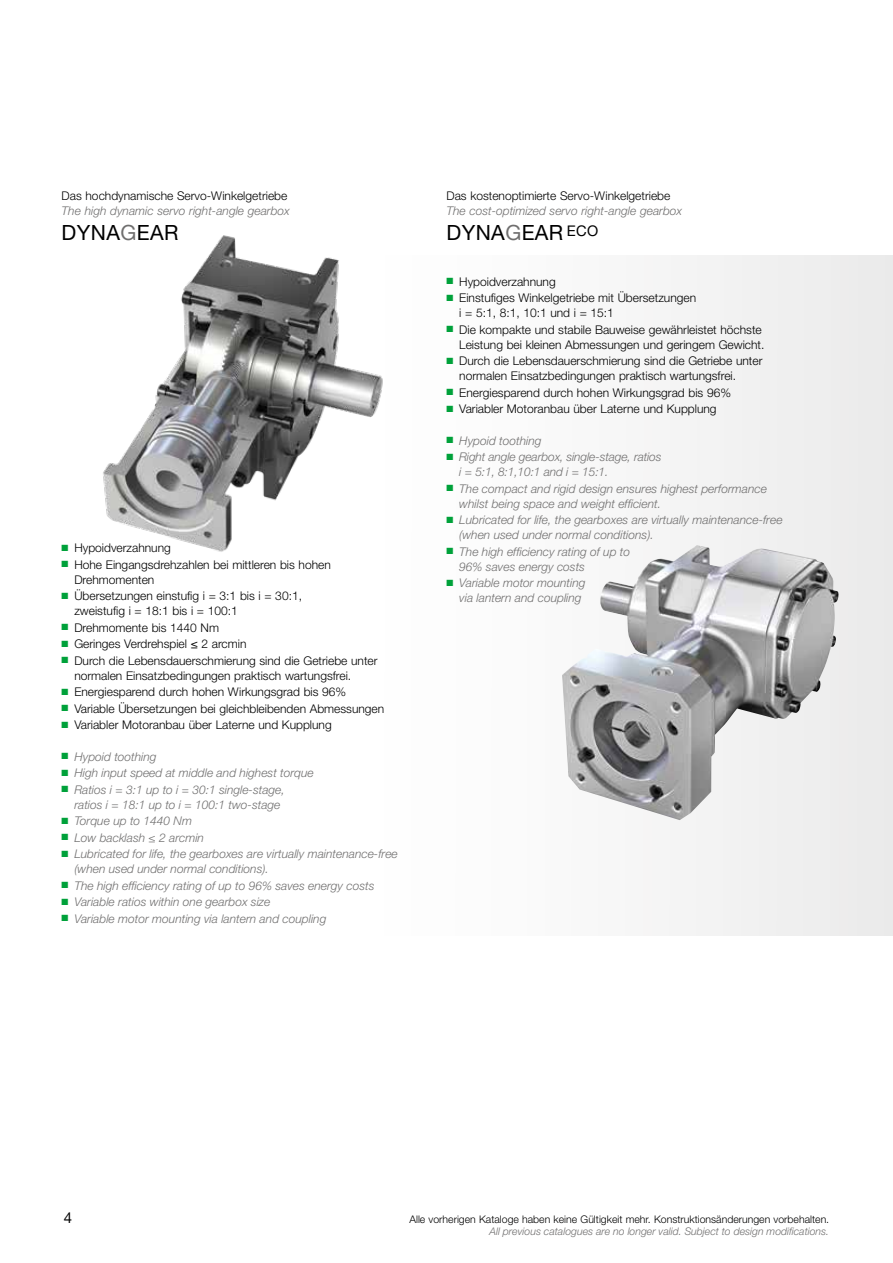
<style>
.page{position:relative;width:893px;height:1263px;background:#fff}
.page>*{position:absolute;margin:0;border:0;box-sizing:border-box;transform-origin:0 0}
.t1{font:21px "Helvetica Neue LT Pro";letter-spacing:.02em;color:#000}
.t2{font:15px "Helvetica Neue LT Pro";color:#000}
.t3{font:300 12px/15px "Helvetica Neue LT Pro";color:#000}
.t4{font:italic 300 12px/15px "Helvetica Neue LT Pro";color:#706f6f}
.t5{font:300 10.5px "Helvetica Neue LT Pro";color:#000}
.t6{font:italic 300 10.5px "Helvetica Neue LT Pro";color:#706f6f}
.s1{color:#706f6f}
.s2{color:#00a13a}
</style>
<div class="page">
<div style="left:0;top:255px;width:893px;height:680px;background:linear-gradient(to right,#fff,#efefef)"></div>
<img style="left:60px;top:235px;width:339px;height:365px">
<img style="left:562px;top:545px;width:277px;height:275px">
<p class="t3" style="left:62px;top:188px;width:227px">Das hochdynamische Servo-Winkelgetriebe</p>
<p class="t4" style="left:62px;top:203px;width:230px">The high dynamic servo right-angle gearbox</p>
<h1 class="t1" style="left:62px;top:220px;width:118px">DYNA<span class="s1">G</span>EAR</h1>
<p class="t3" style="left:62px;top:540px;width:111px"><span class="s2">■</span> Hypoidverzahnung</p>
<p class="t3" style="left:74px;top:557px;width:258px;text-indent:-13px"><span class="s2">■</span> Hohe Eingangsdrehzahlen bei mittleren bis hohen<br>Drehmomenten</p>
<p class="t3" style="left:74px;top:588px;width:229px;text-indent:-13px"><span class="s2">■</span> Übersetzungen einstufig i = 3:1 bis i = 30:1, zweistufig i = 18:1 bis i = 100:1</p>
<p class="t3" style="left:62px;top:620px;width:159px"><span class="s2">■</span> Drehmomente bis 1440 Nm</p>
<p class="t3" style="left:62px;top:636px;width:186px"><span class="s2">■</span> Geringes Verdrehspiel ≤ 2 arcmin</p>
<p class="t3" style="left:74px;top:653px;width:305px;text-indent:-13px"><span class="s2">■</span> Durch die Lebensdauerschmierung sind die Getriebe unter normalen Einsatzbedingungen praktisch wartungsfrei.</p>
<p class="t3" style="left:62px;top:684px;width:286px"><span class="s2">■</span> Energiesparend durch hohen Wirkungsgrad bis 96%</p>
<p class="t3" style="left:62px;top:701px;width:324px"><span class="s2">■</span> Variable Übersetzungen bei gleichbleibenden Abmessungen</p>
<p class="t3" style="left:62px;top:717px;width:272px"><span class="s2">■</span> Variabler Motoranbau über Laterne und Kupplung</p>
<p class="t4" style="left:62px;top:749px;width:96px"><span class="s2">■</span> Hypoid toothing</p>
<p class="t4" style="left:62px;top:765px;width:254px"><span class="s2">■</span> High input speed at middle and highest torque</p>
<p class="t4" style="left:74px;top:782px;width:212px;text-indent:-13px"><span class="s2">■</span> Ratios i = 3:1 up to i = 30:1 single-stage, ratios i = 18:1 up to i = 100:1 two-stage</p>
<p class="t4" style="left:62px;top:813px;width:132px"><span class="s2">■</span> Torque up to 1440 Nm</p>
<p class="t4" style="left:62px;top:830px;width:144px"><span class="s2">■</span> Low backlash ≤ 2 arcmin</p>
<p class="t4" style="left:74px;top:846px;width:325px;text-indent:-13px"><span class="s2">■</span> Lubricated for life, the gearboxes are virtually maintenance-free (when used under normal conditions).</p>
<p class="t4" style="left:62px;top:878px;width:314px"><span class="s2">■</span> The high efficiency rating of up to 96% saves energy costs</p>
<p class="t4" style="left:62px;top:894px;width:210px"><span class="s2">■</span> Variable ratios within one gearbox size</p>
<p class="t4" style="left:62px;top:911px;width:266px"><span class="s2">■</span> Variable motor mounting via lantern and coupling</p>
<p class="t3" style="left:446px;top:188px;width:225px">Das kostenoptimierte Servo-Winkelgetriebe</p>
<p class="t4" style="left:446px;top:203px;width:237px">The cost-optimized servo right-angle gearbox</p>
<h1 class="t1" style="left:446px;top:220px;width:153px">DYNA<span class="s1">G</span>EAR <sup>ECO</sup></h1>
<p class="t3" style="left:446px;top:273px;width:111px"><span class="s2">■</span> Hypoidverzahnung</p>
<p class="t3" style="left:459px;top:290px;width:238px;text-indent:-13px"><span class="s2">■</span> Einstufiges Winkelgetriebe mit Übersetzungen i = 5:1, 8:1, 10:1 und i = 15:1</p>
<p class="t3" style="left:446px;top:321px;width:319px;text-align:right"><span class="s2">■</span> Die kompakte und stabile Bauweise gewährleistet höchste<br>Leistung bei kleinen Abmessungen und geringem Gewicht.</p>
<p class="t3" style="left:459px;top:353px;width:305px;text-indent:-13px"><span class="s2">■</span> Durch die Lebensdauerschmierung sind die Getriebe unter normalen Einsatzbedingungen praktisch wartungsfrei.</p>
<p class="t3" style="left:446px;top:384px;width:286px"><span class="s2">■</span> Energiesparend durch hohen Wirkungsgrad bis 96%</p>
<p class="t3" style="left:446px;top:401px;width:272px"><span class="s2">■</span> Variabler Motoranbau über Laterne und Kupplung</p>
<p class="t4" style="left:446px;top:433px;width:96px"><span class="s2">■</span> Hypoid toothing</p>
<p class="t4" style="left:459px;top:449px;width:204px;text-indent:-13px"><span class="s2">■</span> Right angle gearbox, single-stage, ratios i = 5:1, 8:1,10:1 and i = 15:1.</p>
<p class="t4" style="left:459px;top:481px;width:309px;text-indent:-13px"><span class="s2">■</span> The compact and rigid design ensures highest performance whilst being space and weight efficient.</p>
<p class="t4" style="left:459px;top:512px;width:325px;text-indent:-13px"><span class="s2">■</span> Lubricated for life, the gearboxes are virtually maintenance-free (when used under normal conditions).</p>
<p class="t4" style="left:459px;top:544px;width:172px;text-indent:-13px"><span class="s2">■</span> The high efficiency rating of up to<br>96% saves energy costs</p>
<p class="t4" style="left:459px;top:575px;width:128px;text-indent:-13px"><span class="s2">■</span> Variable motor mounting via lantern and coupling</p>
<p class="t2" style="left:64px;top:1208px;width:10px">4</p>
<p class="t5" style="left:409px;top:1212px;width:421px">Alle vorherigen Kataloge haben keine Gültigkeit mehr. Konstruktionsänderungen vorbehalten.</p>
<p class="t6" style="left:489px;top:1225px;width:341px">All previous catalogues are no longer valid. Subject to design modifications.</p>
</div>
